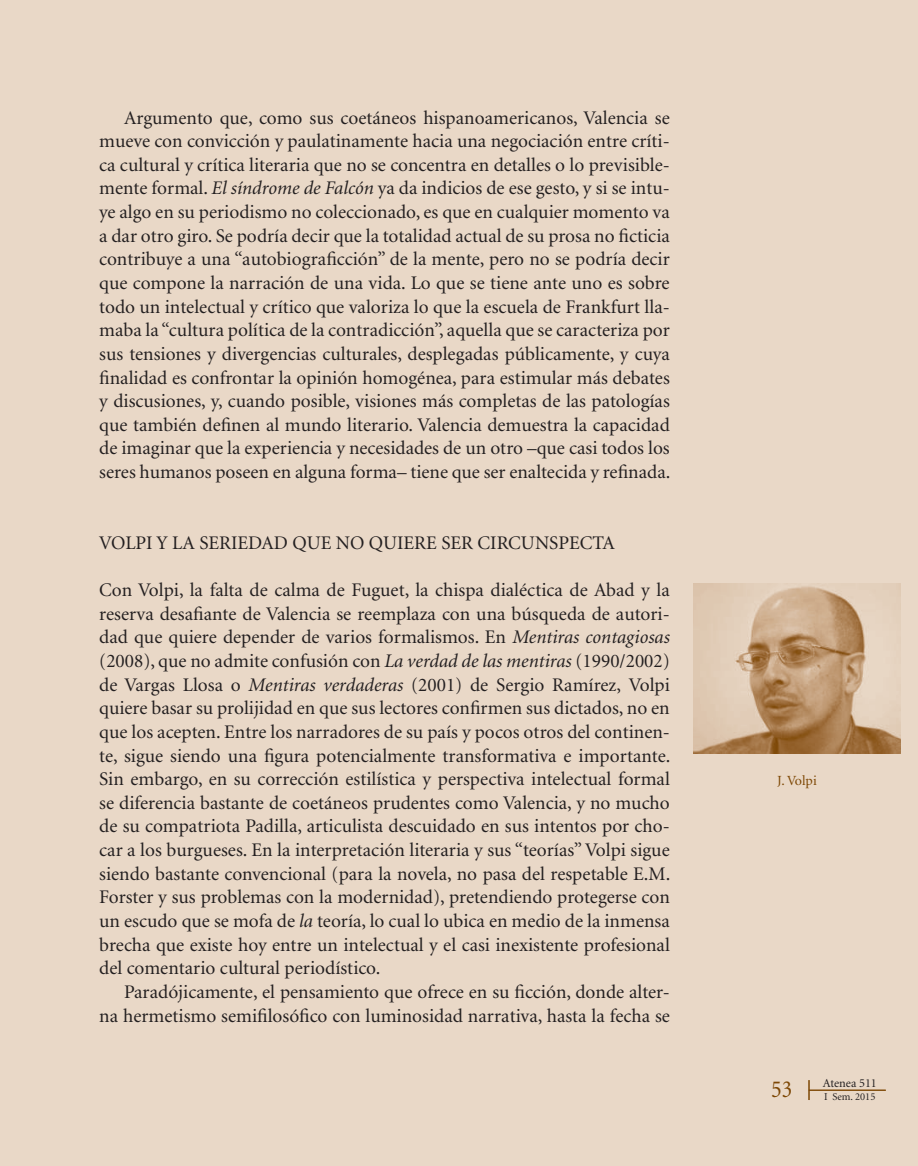
<style>
.page{position:relative;width:918px;height:1166px;background:#e9d8c7}
.page>*{position:absolute;margin:0;border:0;box-sizing:border-box;transform-origin:0 0}
.t1{font:24.5px "Minion";color:#7d4704;scale:.9 1}
.t2{font:19.25px/23.6px "Minion";color:#231f20;text-align:justify}
.t3{font:14px "Minion";color:#7d4704}
.t4{font:12.25px "Minion";color:#231f20}
.t5{font:10.5px "Minion";color:#231f20}
.s1{font-style:italic}
</style>
<div class="page">
<hr style="left:809px;top:1090px;width:76px;height:1px;background:#7d4704">
<svg style="left:808px;top:1080px;width:1px;height:20px"></svg>
<img style="left:693px;top:583px;width:207px;height:170px">
<p class="t2" style="left:99px;top:106px;width:572px;text-indent:25px">Argumento que, como sus coetáneos hispanoamericanos, Valencia se mueve con convicción y paulatinamente hacia una negociación entre críti&shy;ca cultural y crítica literaria que no se concentra en detalles o lo previsible&shy;mente formal. <span class="s1">El síndrome de Falcón</span> ya da indicios de ese gesto, y si se intu&shy;ye algo en su periodismo no coleccionado, es que en cualquier momento va a dar otro giro. Se podría decir que la totalidad actual de su prosa no ficticia contribuye a una “autobiograficción” de la mente, pero no se podría decir que compone la narración de una vida. Lo que se tiene ante uno es sobre todo un intelectual y crítico que valoriza lo que la escuela de Frankfurt lla&shy;maba la “cultura política de la contradicción”, aquella que se caracteriza por sus tensiones y divergencias culturales, desplegadas públicamente, y cuya finalidad es confrontar la opinión homogénea, para estimular más debates y discusiones, y, cuando posible, visiones más completas de las patologías que también definen al mundo literario. Valencia demuestra la capacidad de imaginar que la experiencia y necesidades de un otro –que casi todos los seres humanos poseen en alguna forma– tiene que ser enaltecida y refinada.</p>
<p class="t2" style="left:99px;top:532px;width:517px">VOLPI Y LA SERIEDAD QUE NO QUIERE SER CIRCUNSPECTA</p>
<p class="t2" style="left:99px;top:579px;width:573px">Con Volpi, la falta de calma de Fuguet, la chispa dialéctica de Abad y la reserva desafiante de Valencia se reemplaza con una búsqueda de autori&shy;dad que quiere depender de varios formalismos. En <span class="s1">Mentiras contagiosas </span>(2008), que no admite confusión con <span class="s1">La verdad de las mentiras</span> (1990/2002) de Vargas Llosa o <span class="s1">Mentiras verdaderas</span> (2001) de Sergio Ramírez, Volpi quiere basar su prolijidad en que sus lectores confirmen sus dictados, no en que los acepten. Entre los narradores de su país y pocos otros del continen&shy;te, sigue siendo una figura potencialmente transformativa e importante.<br>Sin embargo, en su corrección estilística y perspectiva intelectual formal se diferencia bastante de coetáneos prudentes como Valencia, y no mucho de su compatriota Padilla, articulista descuidado en sus intentos por cho&shy;car a los burgueses. En la interpretación literaria y sus “teorías” Volpi sigue siendo bastante convencional (para la novela, no pasa del respetable E.M.<br>Forster y sus problemas con la modernidad), pretendiendo protegerse con un escudo que se mofa de <span class="s1">la</span> teoría, lo cual lo ubica en medio de la inmensa brecha que existe hoy entre un intelectual y el casi inexistente profesional del comentario cultural periodístico.</p>
<p class="t2" style="left:99px;top:980px;width:572px;text-align:right">Paradójicamente, el pensamiento que ofrece en su ficción, donde alter-<br>na hermetismo semifilosófico con luminosidad narrativa, hasta la fecha se</p>
<p class="t3" style="left:777px;top:773px;width:41px">J. Volpi</p>
<p class="t4" style="left:823px;top:1077px;width:56px">Atenea 511</p>
<p class="t1" style="left:771px;top:1077px;width:25px">53</p>
<p class="t5" style="left:824px;top:1091px;width:53px">I Sem. 2015</p>
</div>
